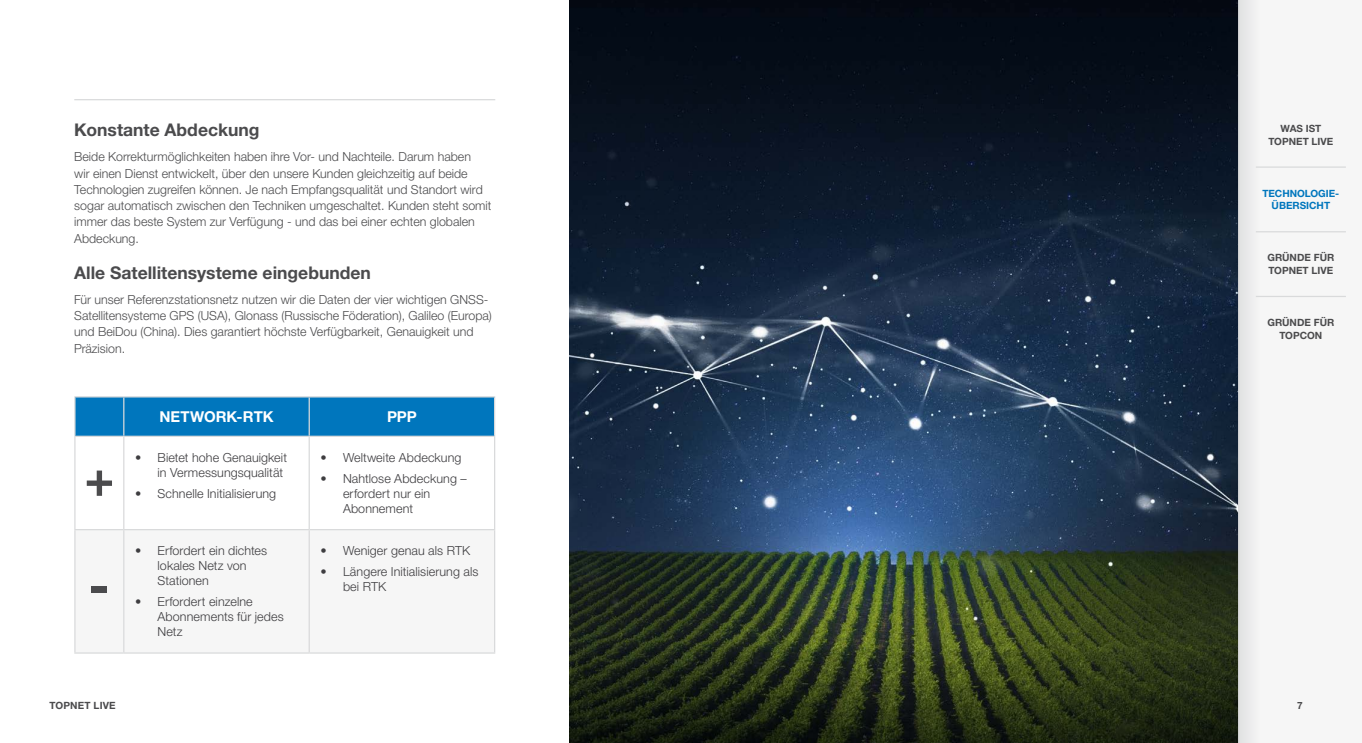
<style>
.page{position:relative;width:1362px;height:743px;background:#fff}
.page>*{position:absolute;margin:0;border:0;box-sizing:border-box;transform-origin:0 0}
.t1{font:700 50px "Helvetica Neue LTW1 G";color:#4b4b4d}
.t2{font:700 17.5px "Helvetica Neue LTW1 G";color:#4b4b4d}
.t3{font:700 15px "Helvetica Neue LTW1 G";color:#fff}
.t4{font:300 12.5px/16.2px "Helvetica Neue LTW1 G";color:#4b4b4d}
.t5{font:300 12.5px/15px "Helvetica Neue LTW1 G";letter-spacing:.005em;color:#3e3d40}
.t6{font:700 10px/12.5px "Helvetica Neue LTW1 G";color:#4b4b4d;text-align:center}
.t7{font:700 10px/12.5px "Helvetica Neue LTW1 G";color:#0076bd;text-align:center}
</style>
<div class="page">
<div style="left:1238px;top:0;width:123px;height:742px;background:#f6f6f6"></div>
<img style="left:569px;top:0;width:669px;height:742px">
<hr style="left:74px;top:99px;width:421px;height:1px;background:#d9dadb">
<svg style="left:76px;top:397px;width:418px;height:132px"></svg>
<div style="left:76px;top:530px;width:418px;height:122px;background:#f6f6f6"></div>
<hr style="left:74px;top:396px;width:50px;height:1px;background:#d9dadb">
<hr style="left:74px;top:397px;width:2px;height:38px;background:#d9dadb">
<hr style="left:124px;top:396px;width:185px;height:1px;background:#d9dadb">
<hr style="left:123px;top:397px;width:1px;height:38px;background:#d9dadb">
<hr style="left:309px;top:396px;width:186px;height:1px;background:#d9dadb">
<hr style="left:308px;top:397px;width:2px;height:38px;background:#d9dadb">
<hr style="left:494px;top:397px;width:1px;height:38px;background:#d9dadb">
<hr style="left:74px;top:435px;width:50px;height:2px;background:#d9dadb">
<hr style="left:74px;top:437px;width:2px;height:92px;background:#d9dadb">
<hr style="left:124px;top:435px;width:185px;height:2px;background:#d9dadb">
<hr style="left:123px;top:437px;width:1px;height:92px;background:#d9dadb">
<hr style="left:309px;top:435px;width:186px;height:2px;background:#d9dadb">
<hr style="left:308px;top:437px;width:2px;height:92px;background:#d9dadb">
<hr style="left:494px;top:437px;width:1px;height:92px;background:#d9dadb">
<hr style="left:74px;top:529px;width:50px;height:1px;background:#d9dadb">
<hr style="left:74px;top:530px;width:2px;height:122px;background:#d9dadb">
<hr style="left:124px;top:529px;width:185px;height:1px;background:#d9dadb">
<hr style="left:123px;top:530px;width:1px;height:122px;background:#d9dadb">
<hr style="left:309px;top:529px;width:186px;height:1px;background:#d9dadb">
<hr style="left:308px;top:530px;width:2px;height:122px;background:#d9dadb">
<hr style="left:494px;top:530px;width:1px;height:122px;background:#d9dadb">
<hr style="left:74px;top:652px;width:50px;height:1px;background:#d9dadb">
<hr style="left:124px;top:652px;width:185px;height:1px;background:#d9dadb">
<hr style="left:309px;top:652px;width:186px;height:1px;background:#d9dadb">
<div style="left:1238px;top:0;width:24px;height:742px;background:linear-gradient(to right,#e0e1e1,#f6f6f6)"></div>
<hr style="left:1238px;top:0;width:1px;height:742px;background:#d9dadb">
<hr style="left:1255px;top:166px;width:90px;height:2px;background:#d9dadb">
<hr style="left:1255px;top:231px;width:90px;height:1px;background:#d9dadb">
<hr style="left:1255px;top:296px;width:90px;height:1px;background:#d9dadb">
<h2 class="t2" style="left:74px;top:119px;width:187px">Konstante Abdeckung</h2>
<p class="t4" style="left:74px;top:149px;width:419px">Beide Korrekturmöglichkeiten haben ihre Vor- und Nachteile. Darum haben<br>wir einen Dienst entwickelt, über den unsere Kunden gleichzeitig auf beide Technologien zugreifen können. Je nach Empfangsqualität und Standort wird sogar automatisch zwischen den Techniken umgeschaltet. Kunden steht somit immer das beste System zur Verfügung - und das bei einer echten globalen Abdeckung.</p>
<h2 class="t2" style="left:74px;top:262px;width:298px">Alle Satellitensysteme eingebunden</h2>
<p class="t4" style="left:74px;top:291px;width:419px">Für unser Referenzstationsnetz nutzen wir die Daten der vier wichtigen GNSS-Satellitensysteme GPS (USA), Glonass (Russische Föderation), Galileo (Europa) und BeiDou (China). Dies garantiert höchste Verfügbarkeit, Genauigkeit und Präzision.</p>
<h1 class="t1" style="left:84px;top:447px;width:31px">+</h1>
<h1 class="t1" style="left:89px;top:555px;width:22px">-</h1>
<p class="t3" style="left:159px;top:407px;width:116px">NETWORK-RTK</p>
<p class="t3" style="left:387px;top:407px;width:31px">PPP</p>
<p class="t5" style="left:158px;top:450px;width:131px;text-indent:-22px">• Bietet hohe Genauigkeit in Vermessungsqualität</p>
<p class="t5" style="left:135px;top:485px;width:143px">• Schnelle Initialisierung</p>
<p class="t5" style="left:158px;top:543px;width:111px;text-indent:-22px">• Erfordert ein dichtes lokales Netz von<br>Stationen</p>
<p class="t5" style="left:158px;top:594px;width:128px;text-indent:-22px">• Erfordert einzelne<br>Abonnements für jedes<br>Netz</p>
<p class="t5" style="left:320px;top:450px;width:142px">• Weltweite Abdeckung</p>
<p class="t5" style="left:343px;top:470px;width:125px;text-indent:-22px">• Nahtlose Abdeckung – erfordert nur ein<br>Abonnement</p>
<p class="t5" style="left:320px;top:543px;width:151px">• Weniger genau als RTK</p>
<p class="t5" style="left:343px;top:564px;width:137px;text-indent:-22px">• Längere Initialisierung als bei RTK</p>
<p class="t6" style="left:1268px;top:122px;width:66px">WAS IST<br>TOPNET LIVE</p>
<p class="t7" style="left:1262px;top:187px;width:78px">TECHNOLOGIE-<br>ÜBERSICHT</p>
<p class="t6" style="left:1267px;top:251px;width:68px;text-align:left">GRÜNDE FÜR<br>TOPNET LIVE</p>
<p class="t6" style="left:1267px;top:316px;width:68px">GRÜNDE FÜR<br>TOPCON</p>
<p class="t6" style="left:49px;top:699px;width:68px">TOPNET LIVE</p>
<p class="t6" style="left:1297px;top:699px;width:7px">7</p>
</div>
